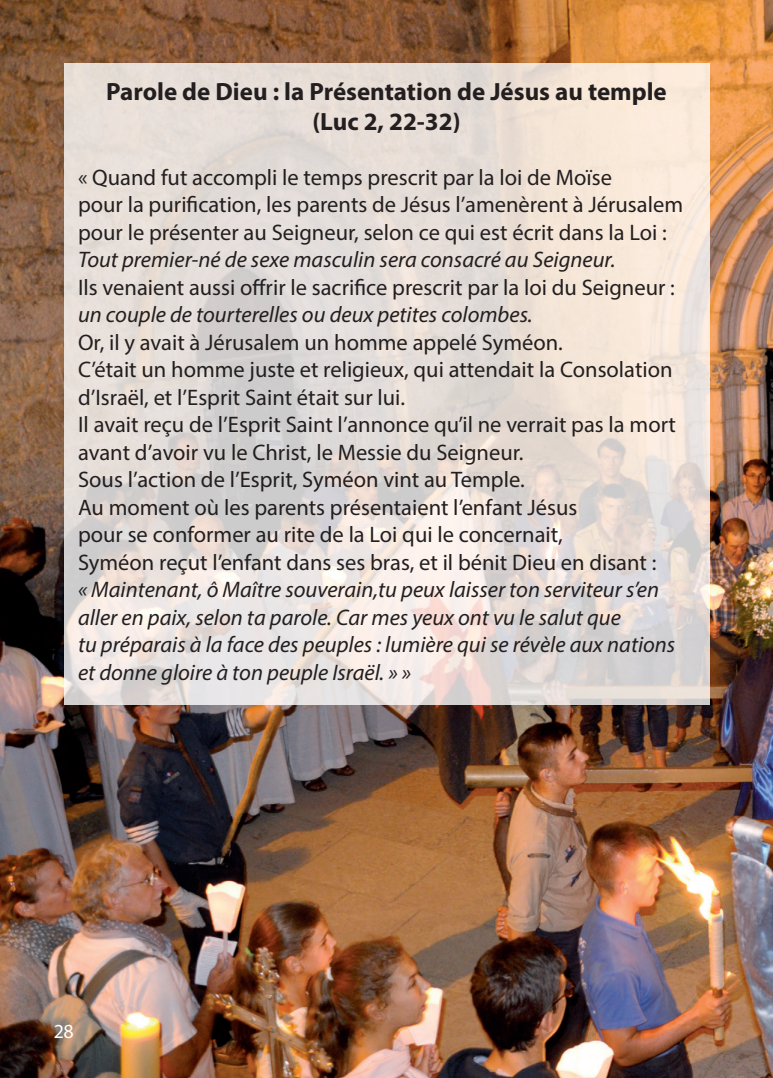
<style>
.page{position:relative;width:773px;height:1078px;background:#fff}
.page>*{position:absolute;margin:0;border:0;box-sizing:border-box;transform-origin:0 0}
.t1{font:700 25px/30px "Myriad Pro";color:#231f20;text-align:center}
.t2{font:22.5px/27.5px "Myriad Pro";color:#231f20}
.t3{font:italic 22.5px/27.5px "Myriad Pro";color:#231f20}
.t4{font:20px "Myriad Pro";color:#fff}
</style>
<div class="page">
<img style="left:0;top:0;width:772px;height:1077px">
<svg style="left:64px;top:64px;width:645px;height:640px;background:#e6ded8"></svg>
<p class="t1" style="left:106px;top:75px;width:562px">Parole de Dieu : la Présentation de Jésus au temple (Luc 2, 22-32)</p>
<p class="t2" style="left:78px;top:163px;width:606px">« Quand fut accompli le temps prescrit par la loi de Moïse<br>pour la purification, les parents de Jésus l’amenèrent à Jérusalem pour le présenter au Seigneur, selon ce qui est écrit dans la Loi :</p>
<p class="t3" style="left:78px;top:245px;width:539px">Tout premier-né de sexe masculin sera consacré au Seigneur.</p>
<p class="t2" style="left:78px;top:273px;width:598px">Ils venaient aussi offrir le sacrifice prescrit par la loi du Seigneur :</p>
<p class="t3" style="left:78px;top:300px;width:456px">un couple de tourterelles ou deux petites colombes.</p>
<p class="t2" style="left:78px;top:328px;width:599px">Or, il y avait à Jérusalem un homme appelé Syméon.<br>C’était un homme juste et religieux, qui attendait la Consolation d’Israël, et l’Esprit Saint était sur lui.<br>Il avait reçu de l’Esprit Saint l’annonce qu’il ne verrait pas la mort avant d’avoir vu le Christ, le Messie du Seigneur.<br>Sous l’action de l’Esprit, Syméon vint au Temple.<br>Au moment où les parents présentaient l’enfant Jésus<br>pour se conformer au rite de la Loi qui le concernait,<br>Syméon reçut l’enfant dans ses bras, et il bénit Dieu en disant :</p>
<p class="t3" style="left:78px;top:575px;width:598px">« Maintenant, ô Maître souverain,tu peux laisser ton serviteur s’en aller en paix, selon ta parole. Car mes yeux ont vu le salut que<br>tu préparais à la face des peuples : lumière qui se révèle aux nations et donne gloire à ton peuple Israël. » »</p>
<p class="t4" style="left:54px;top:1019px;width:22px">28</p>
</div>
